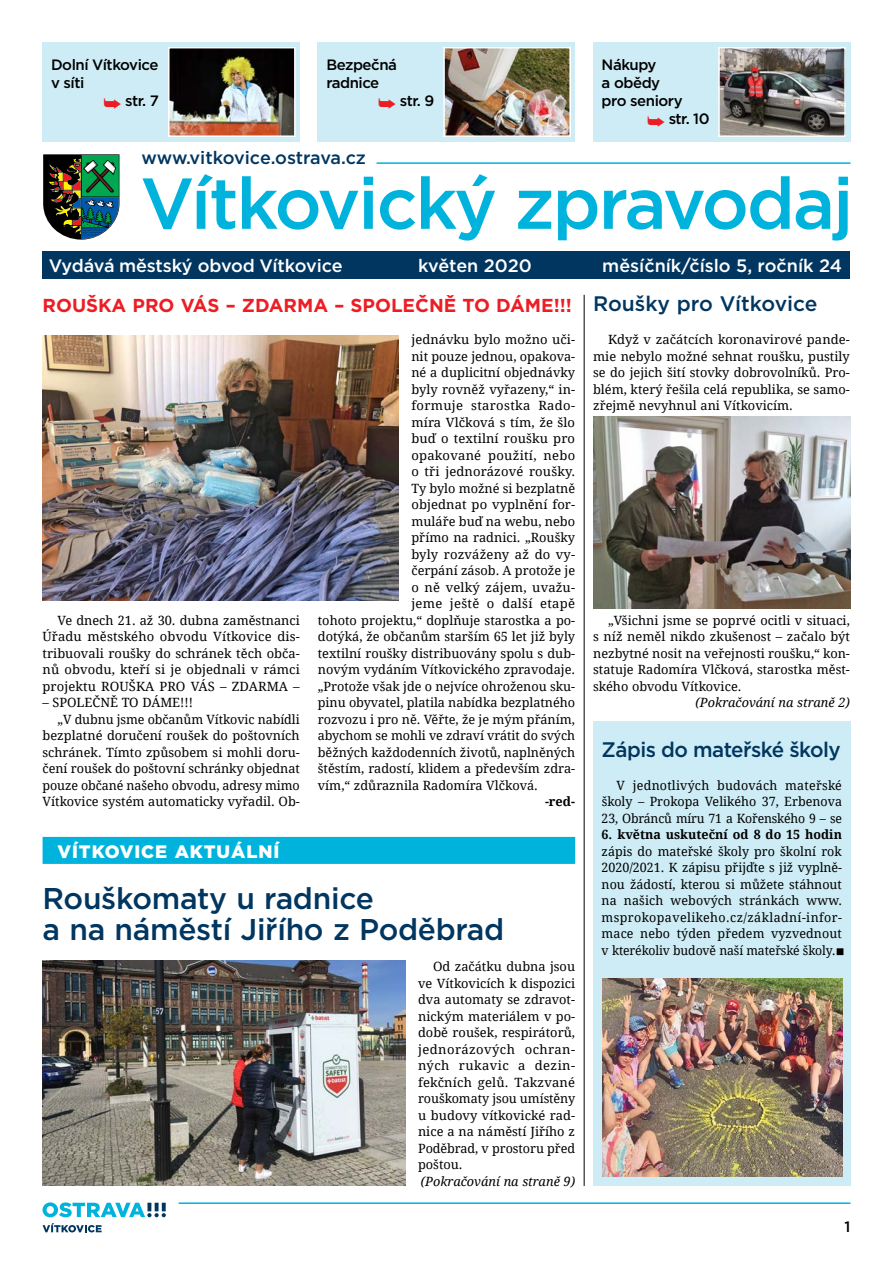
<style>
.page{position:relative;width:893px;height:1263px;background:#fff}
.page>*{position:absolute;margin:0;border:0;box-sizing:border-box;transform-origin:0 0}
.t1{font:500 72px "Gotham";letter-spacing:-.03em;color:#00b3dc}
.t2{font:500 30px/31.5px "Gotham";letter-spacing:-.01em;color:#003660}
.t3{font:500 21px "Gotham";letter-spacing:-.025em;color:#003660}
.t4{font:500 21px "Gotham";color:#003660}
.t5{font:700 18.75px "Gotham";color:#ed1d24}
.t6{font:500 18px "Gotham";letter-spacing:-.005em;color:#fff}
.t7{font:500 18px "Gotham";letter-spacing:-.01em;color:#003660}
.t8{font:900 18px "Gotham";letter-spacing:.05em;color:#fff}
.t9{font:500 15px/18px "Gotham";letter-spacing:-.03em;color:#000}
.t10{font:12.75px/16.5px "Droid Serif";color:#000;text-align:justify}
.t11{font:italic 12.75px "Droid Serif";color:#000}
.t12{font:12.75px "Droid Serif";letter-spacing:.02em;color:#000}
.t13{font:700 12.75px "Droid Serif";color:#000}
.t14{font:12.75px "Droid Serif";letter-spacing:.025em;color:#000}
.s1{font-style:italic}
</style>
<div class="page">
<svg style="left:43px;top:1202px;width:123px;height:15px"></svg>
<svg style="left:43px;top:1223px;width:59px;height:9px"></svg>
<hr style="left:179px;top:1202px;width:671px;height:2px;background:#00b3dc">
<div style="left:43px;top:251px;width:807px;height:27px;background:#003660"></div>
<svg style="left:43px;top:154px;width:77px;height:86px;background:#3e604e"></svg>
<div style="left:43px;top:43px;width:257px;height:99px;background:#ceecf5"></div>
<div style="left:318px;top:43px;width:257px;height:99px;background:#ceecf5"></div>
<div style="left:593px;top:43px;width:257px;height:99px;background:#ceecf5"></div>
<img style="left:171px;top:50px;width:122px;height:84px">
<div style="left:168px;top:47px;width:128px;height:90px;border:2px solid #fff"></div>
<img style="left:446px;top:50px;width:122px;height:84px">
<div style="left:443px;top:47px;width:128px;height:90px;border:2px solid #fff"></div>
<img style="left:721px;top:50px;width:122px;height:84px">
<div style="left:718px;top:47px;width:128px;height:90px;border:2px solid #fff"></div>
<div style="left:43px;top:837px;width:532px;height:27px;background:#00b3dc"></div>
<hr style="left:584px;top:295px;width:1px;height:891px;background:#000">
<hr style="left:377px;top:162px;width:473px;height:2px;background:#00b3dc">
<div style="left:593px;top:721px;width:257px;height:465px;background:#ceecf5"></div>
<img style="left:43px;top:336px;width:356px;height:265px">
<img style="left:43px;top:960px;width:362px;height:226px">
<img style="left:602px;top:979px;width:240px;height:197px">
<img style="left:593px;top:416px;width:257px;height:192px">
<div style="left:837px;top:948px;width:6px;height:7px;border:1px solid #000"></div>
<p class="t9" style="left:51px;top:55px;width:109px">Dolní Vítkovice</p>
<p class="t9" style="left:51px;top:73px;width:35px">v síti</p>
<p class="t9" style="left:125px;top:91px;width:35px">str. 7</p>
<p class="t9" style="left:326px;top:55px;width:72px">Bezpečná radnice</p>
<p class="t9" style="left:400px;top:91px;width:36px">str. 9</p>
<h3 class="t7" style="left:141px;top:146px;width:226px">www.vitkovice.ostrava.cz</h3>
<p class="t9" style="left:602px;top:55px;width:56px">Nákupy</p>
<p class="t9" style="left:602px;top:73px;width:60px">a obědy</p>
<p class="t9" style="left:602px;top:91px;width:82px">pro seniory</p>
<p class="t9" style="left:669px;top:109px;width:42px">str. 10</p>
<h1 class="t1" style="left:140px;top:156px;width:715px">Vítkovický zpravodaj</h1>
<h3 class="t6" style="left:49px;top:254px;width:295px">Vydává městský obvod Vítkovice</h3>
<h3 class="t6" style="left:418px;top:254px;width:115px">květen 2020</h3>
<h3 class="t6" style="left:602px;top:254px;width:241px">měsíčník/číslo 5, ročník 24</h3>
<h3 class="t5" style="left:43px;top:293px;width:531px">ROUŠKA PRO VÁS – ZDARMA – SPOLEČNĚ TO DÁME!!!</h3>
<p class="t10" style="left:43px;top:612px;width:259px;text-indent:15px">Ve dnech 21. až 30. dubna zaměstnanci Úřadu městského obvodu Vítkovice dis&shy;tribuovali roušky do schránek těch obča&shy;nů obvodu, kteří si je objednali v rámci projektu ROUŠKA PRO VÁS – ZDARMA –</p>
<p class="t10" style="left:43px;top:694px;width:152px">– SPOLEČNĚ TO DÁME!!!</p>
<p class="t10" style="left:58px;top:711px;width:244px">„V dubnu jsme občanům Vítkovic nabídli</p>
<p class="t10" style="left:43px;top:727px;width:259px">bezplatné doručení roušek do poštovních</p>
<p class="t10" style="left:43px;top:744px;width:259px">schránek. Tímto způsobem si mohli doru-</p>
<p class="t10" style="left:43px;top:760px;width:259px">čení roušek do poštovní schránky objednat</p>
<p class="t10" style="left:43px;top:777px;width:259px">pouze občané našeho obvodu, adresy mimo</p>
<p class="t10" style="left:43px;top:793px;width:259px">Vítkovice systém automaticky vyřadil. Ob-</p>
<h3 class="t8" style="left:58px;top:841px;width:223px">VÍTKOVICE AKTUÁLNÍ</h3>
<p class="t10" style="left:411px;top:331px;width:165px">jednávku bylo možno uči-</p>
<p class="t10" style="left:411px;top:348px;width:165px">nit pouze jednou, opakova-</p>
<p class="t10" style="left:411px;top:364px;width:165px">né a duplicitní objednávky</p>
<p class="t10" style="left:411px;top:381px;width:165px">byly rovněž vyřazeny,“ in-</p>
<p class="t14" style="left:411px;top:397px;width:165px">formuje starostka Rado-</p>
<p class="t10" style="left:411px;top:414px;width:165px">míra Vlčková s tím, že šlo</p>
<p class="t10" style="left:411px;top:430px;width:165px">buď o textilní roušku pro</p>
<p class="t12" style="left:411px;top:446px;width:165px">opakované použití, nebo</p>
<p class="t10" style="left:411px;top:463px;width:165px">o tři jednorázové roušky.</p>
<p class="t10" style="left:411px;top:480px;width:165px">Ty bylo možné si bezplatně</p>
<p class="t10" style="left:411px;top:496px;width:165px">objednat po vyplnění for-</p>
<p class="t10" style="left:411px;top:513px;width:165px">muláře buď na webu, nebo</p>
<p class="t10" style="left:411px;top:529px;width:165px">přímo na radnici. „Roušky</p>
<p class="t10" style="left:411px;top:546px;width:165px">byly rozváženy až do vy-</p>
<p class="t10" style="left:411px;top:562px;width:165px">čerpání zásob. A protože je</p>
<p class="t10" style="left:411px;top:579px;width:165px">o ně velký zájem, uvažu-</p>
<p class="t12" style="left:411px;top:595px;width:165px">jeme ještě o další etapě</p>
<p class="t10" style="left:318px;top:612px;width:259px">tohoto projektu,“ doplňuje starostka a po-</p>
<p class="t10" style="left:318px;top:628px;width:259px">dotýká, že občanům starším 65 let již byly</p>
<p class="t10" style="left:318px;top:645px;width:259px">textilní roušky distribuovány spolu s dub-</p>
<p class="t10" style="left:318px;top:661px;width:259px">novým vydáním Vítkovického zpravodaje.</p>
<p class="t10" style="left:318px;top:678px;width:259px">„Protože však jde o nejvíce ohroženou sku-</p>
<p class="t10" style="left:318px;top:694px;width:259px">pinu obyvatel, platila nabídka bezplatného</p>
<p class="t10" style="left:318px;top:711px;width:259px">rozvozu i pro ně. Věřte, že je mým přáním,</p>
<p class="t10" style="left:318px;top:727px;width:259px">abychom se mohli ve zdraví vrátit do svých</p>
<p class="t10" style="left:318px;top:744px;width:259px">běžných každodenních životů, naplněných</p>
<p class="t10" style="left:318px;top:760px;width:259px">štěstím, radostí, klidem a především zdra-</p>
<p class="t10" style="left:318px;top:777px;width:222px">vím,“ zdůraznila Radomíra Vlčková.</p>
<p class="t13" style="left:545px;top:793px;width:32px">-red-</p>
<h2 class="t2" style="left:43px;top:882px;width:463px">Rouškomaty u radnice<br>a na náměstí Jiřího z Poděbrad</h2>
<p class="t10" style="left:418px;top:958px;width:159px;text-indent:15px">Od začátku dubna jsou ve Vítkovicích k dispozici dva automaty se zdravot&shy;nickým materiálem v po&shy;době roušek, respirátorů, jednorázových ochran&shy;ných rukavic a dezin&shy;fekčních gelů. Takzvané rouškomaty jsou umístěny u budovy vítkovické rad&shy;nice a na náměstí Jiřího z Poděbrad, v prostoru před poštou.</p>
<p class="t11" style="left:421px;top:1172px;width:156px">(Pokračování na straně 9)</p>
<h3 class="t4" style="left:593px;top:289px;width:226px">Roušky pro Vítkovice</h3>
<p class="t10" style="left:593px;top:331px;width:258px;text-indent:15px">Když v začátcích koronavirové pande&shy;mie nebylo možné sehnat roušku, pustily se do jejich šití stovky dobrovolníků. Pro&shy;blém, který řešila celá republika, se samo&shy;zřejmě nevyhnul ani Vítkovicím.</p>
<p class="t10" style="left:593px;top:612px;width:258px;text-indent:15px">„Všichni jsme se poprvé ocitli v situaci, s níž neměl nikdo zkušenost – začalo být nezbytné nosit na veřejnosti roušku,“ kon&shy;statuje Radomíra Vlčková, starostka měst&shy;ského obvodu Vítkovice.</p>
<p class="t11" style="left:695px;top:694px;width:156px">(Pokračování na straně 2)</p>
<h3 class="t3" style="left:602px;top:736px;width:241px">Zápis do mateřské školy</h3>
<p class="t10" style="left:602px;top:777px;width:242px;text-indent:15px">V jednotlivých budovách mateřské školy – Prokopa Velikého 37, Erbenova 23, Obránců míru 71 a Kořenského 9 – se</p>
<p class="t13" style="left:602px;top:826px;width:242px">6. května uskuteční od 8 do 15 hodin</p>
<p class="t10" style="left:602px;top:843px;width:242px">zápis do mateřské školy pro školní rok 2020/2021. K zápisu přijďte s již vyplně&shy;nou žádostí, kterou si můžete stáhnout na našich webových stránkách www. msprokopavelikeho.cz/základní‑infor&shy;mace nebo týden předem vyzvednout v kterékoliv budově naší mateřské školy<span class="s1">.</span></p>
<p class="t9" style="left:844px;top:1218px;width:7px">1</p>
</div>
